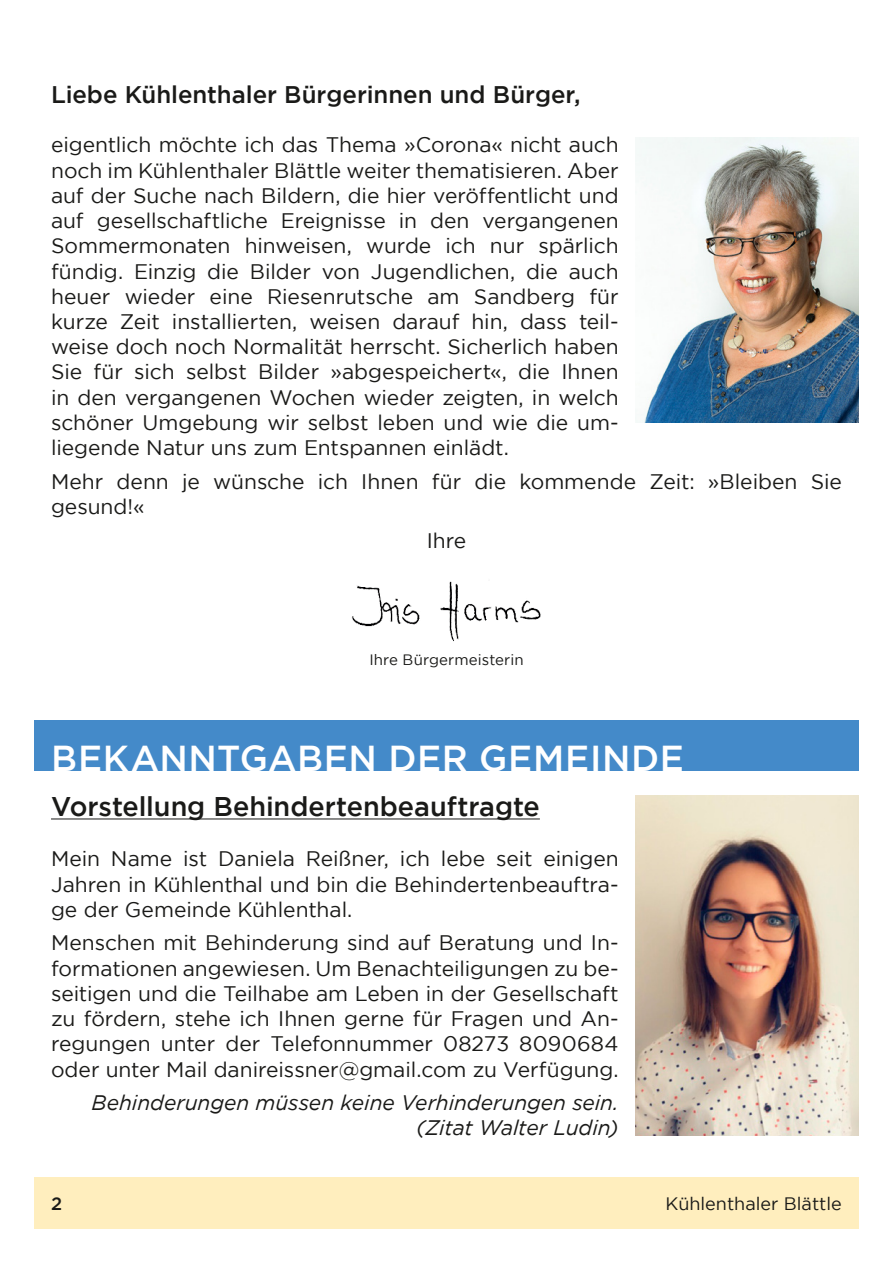
<style>
.page{position:relative;width:893px;height:1263px;background:#fff}
.page>*{position:absolute;margin:0;border:0;box-sizing:border-box;transform-origin:0 0}
.t1{font:500 36px "Gotham";letter-spacing:.02em;color:#fff}
.t2{font:500 27px "Gotham";color:#1a1a18}
.t3{font:500 24px "Gotham";color:#1a1a18}
.t4{font:21px/25.2px "Gotham";color:#1a1a18;text-align:justify}
.t5{font:italic 21px/25.2px "Gotham";letter-spacing:-.005em;color:#1a1a18;text-align:right}
.t6{font:18px "Gotham";color:#1a1a18}
.t7{font:500 18px "Gotham";color:#1a1a18}
.t8{font:15px "Gotham";letter-spacing:.01em;color:#1a1a18}
</style>
<div class="page">
<div style="left:34px;top:1178px;width:825px;height:51px;background:#ffeebe"></div>
<img style="left:352px;top:581px;width:189px;height:61px">
<img style="left:636px;top:137px;width:223px;height:285px">
<div style="left:34px;top:720px;width:825px;height:50px;background:#448ac9"></div>
<hr style="left:51px;top:819px;width:489px;height:1px;background:#1a1a18">
<img style="left:636px;top:796px;width:223px;height:339px">
<p class="t3" style="left:51px;top:80px;width:531px">Liebe Kühlenthaler Bürgerinnen und Bürger,</p>
<p class="t4" style="left:51px;top:132px;width:569px">eigentlich möchte ich das Thema »Corona« nicht auch noch im Kühlenthaler Blättle weiter thematisieren. Aber auf der Suche nach Bildern, die hier veröffentlicht und auf gesellschaftliche Ereignisse in den vergangenen Sommermonaten hinweisen, wurde ich nur spärlich fündig. Einzig die Bilder von Jugendlichen, die auch heuer wieder eine Riesenrutsche am Sandberg für kurze Zeit installierten, weisen darauf hin, dass teil&shy;weise doch noch Normalität herrscht. Sicherlich haben Sie für sich selbst Bilder »abgespeichert«, die Ihnen in den vergangenen Wochen wieder zeigten, in welch schöner Umgebung wir selbst leben und wie die um&shy;liegende Natur uns zum Entspannen einlädt.</p>
<p class="t4" style="left:51px;top:468px;width:792px">Mehr denn je wünsche ich Ihnen für die kommende Zeit: »Bleiben Sie gesund!«</p>
<p class="t4" style="left:427px;top:527px;width:41px">Ihre</p>
<p class="t8" style="left:369px;top:651px;width:156px">Ihre Bürgermeisterin</p>
<h1 class="t1" style="left:51px;top:738px;width:634px">BEKANNTGABEN DER GEMEINDE</h1>
<p class="t2" style="left:51px;top:791px;width:490px">Vorstellung Behindertenbeauftragte</p>
<p class="t4" style="left:51px;top:846px;width:569px">Mein Name ist Daniela Reißner, ich lebe seit einigen Jahren in Kühlenthal und bin die Behindertenbeauftra&shy;ge der Gemeinde Kühlenthal.</p>
<p class="t4" style="left:51px;top:930px;width:569px">Menschen mit Behinderung sind auf Beratung und In&shy;formationen angewiesen. Um Benachteiligungen zu be&shy;seitigen und die Teilhabe am Leben in der Gesellschaft zu fördern, stehe ich Ihnen gerne für Fragen und An&shy;regungen unter der Telefonnummer 08273 8090684 oder unter Mail danireissner@gmail.com zu Verfügung.</p>
<p class="t5" style="left:92px;top:1090px;width:529px">Behinderungen müssen keine Verhinderungen sein. (Zitat Walter Ludin)</p>
<p class="t7" style="left:51px;top:1193px;width:13px">2</p>
<p class="t6" style="left:665px;top:1194px;width:178px">Kühlenthaler Blättle</p>
</div>
